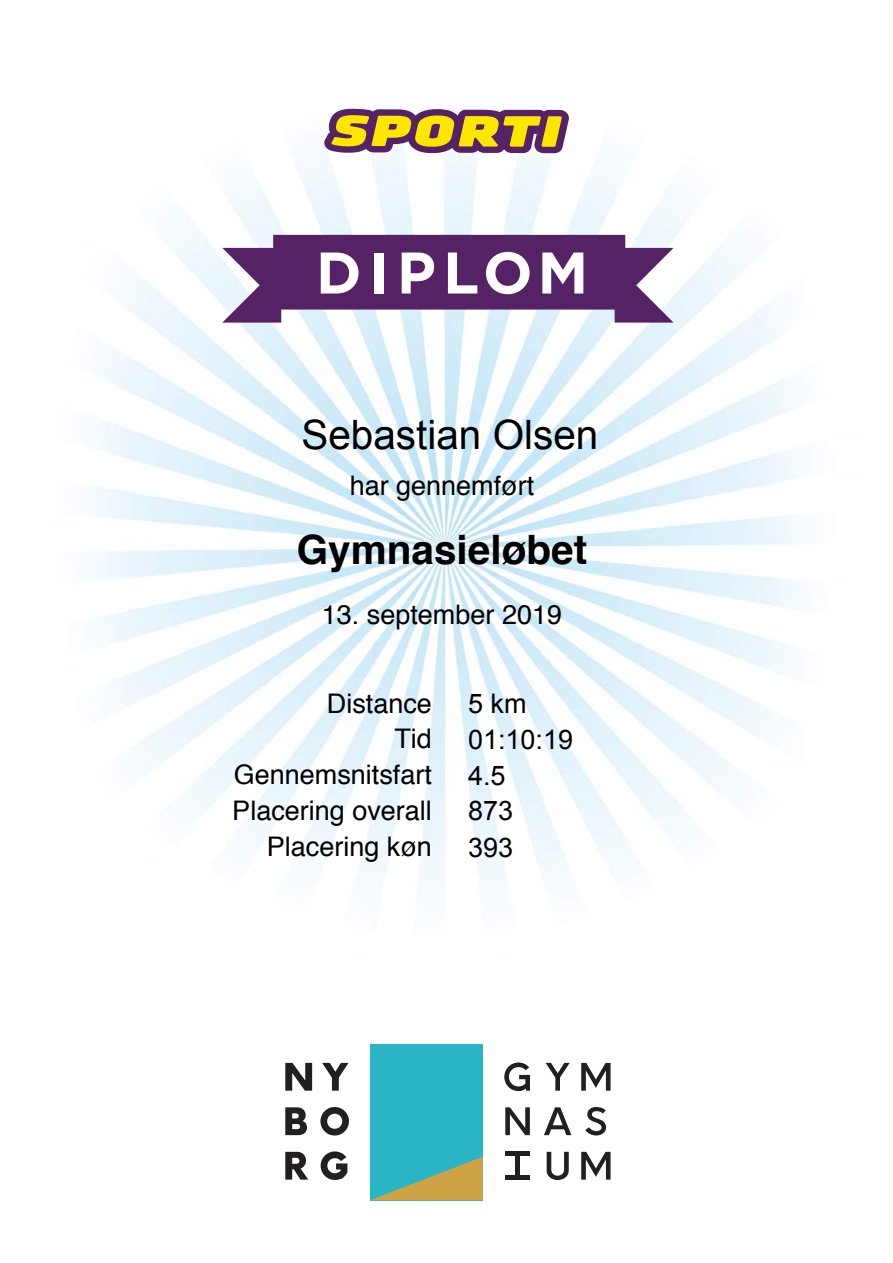
<style>
.page{position:relative;width:893px;height:1263px;background:#fff}
.page>*{position:absolute;margin:0;border:0;box-sizing:border-box;transform-origin:0 0}
.t1{font:700 58.5px "Gotham";letter-spacing:.12em;color:#fff}
.t2{font:40.5px "Arial";color:#000}
.t3{font:700 40.5px "Helvetica";color:#000}
.t4{font:27px/36px "Helvetica";color:#000;text-align:right}
.t5{font:27px/37.5px "Arial";color:#000}
</style>
<div class="page">
<img style="left:84px;top:108px;width:727px;height:1093px">
<svg style="left:324px;top:109px;width:245px;height:44px;background:#ab894b"></svg>
<svg style="left:222px;top:235px;width:451px;height:88px;background:#765086"></svg>
<svg style="left:285px;top:1063px;width:27px;height:28px"></svg>
<svg style="left:322px;top:1063px;width:26px;height:28px"></svg>
<svg style="left:285px;top:1107px;width:22px;height:28px"></svg>
<svg style="left:320px;top:1107px;width:29px;height:28px"></svg>
<svg style="left:285px;top:1152px;width:23px;height:27px"></svg>
<svg style="left:321px;top:1151px;width:26px;height:29px"></svg>
<svg style="left:504px;top:1062px;width:26px;height:29px"></svg>
<svg style="left:546px;top:1063px;width:24px;height:28px"></svg>
<svg style="left:581px;top:1063px;width:30px;height:28px"></svg>
<svg style="left:505px;top:1107px;width:25px;height:28px"></svg>
<svg style="left:544px;top:1107px;width:27px;height:28px"></svg>
<svg style="left:585px;top:1107px;width:21px;height:28px"></svg>
<div style="left:515px;top:1152px;width:5px;height:27px;background:#231f20"></div>
<div style="left:505px;top:1151px;width:25px;height:5px;background:#231f20"></div>
<hr style="left:505px;top:1175px;width:25px;height:4px;background:#231f20">
<svg style="left:547px;top:1152px;width:22px;height:28px"></svg>
<svg style="left:581px;top:1152px;width:30px;height:27px"></svg>
<div style="left:370px;top:1044px;width:113px;height:156px;background:#2ab5c7"></div>
<svg style="left:371px;top:1157px;width:112px;height:43px"></svg>
<h1 class="t1" style="left:316px;top:239px;width:274px">DIPLOM</h1>
<h2 class="t2" style="left:301px;top:413px;width:298px">Sebastian Olsen</h2>
<p class="t4" style="left:350px;top:468px;width:186px">har gennemført</p>
<h2 class="t3" style="left:297px;top:517px;width:292px">Gymnasieløbet</h2>
<p class="t4" style="left:322px;top:597px;width:242px">13. september 2019</p>
<p class="t4" style="left:232px;top:686px;width:201px">Distance<br>Tid<br>Gennemsnitsfart<br>Placering overall<br>Placering køn</p>
<p class="t5" style="left:468px;top:685px;width:60px">5 km</p>
<p class="t5" style="left:468px;top:722px;width:107px;line-height:36px">01:10:19<br>4.5</p>
<p class="t5" style="left:468px;top:791px;width:47px">873<br>393</p>
</div>
